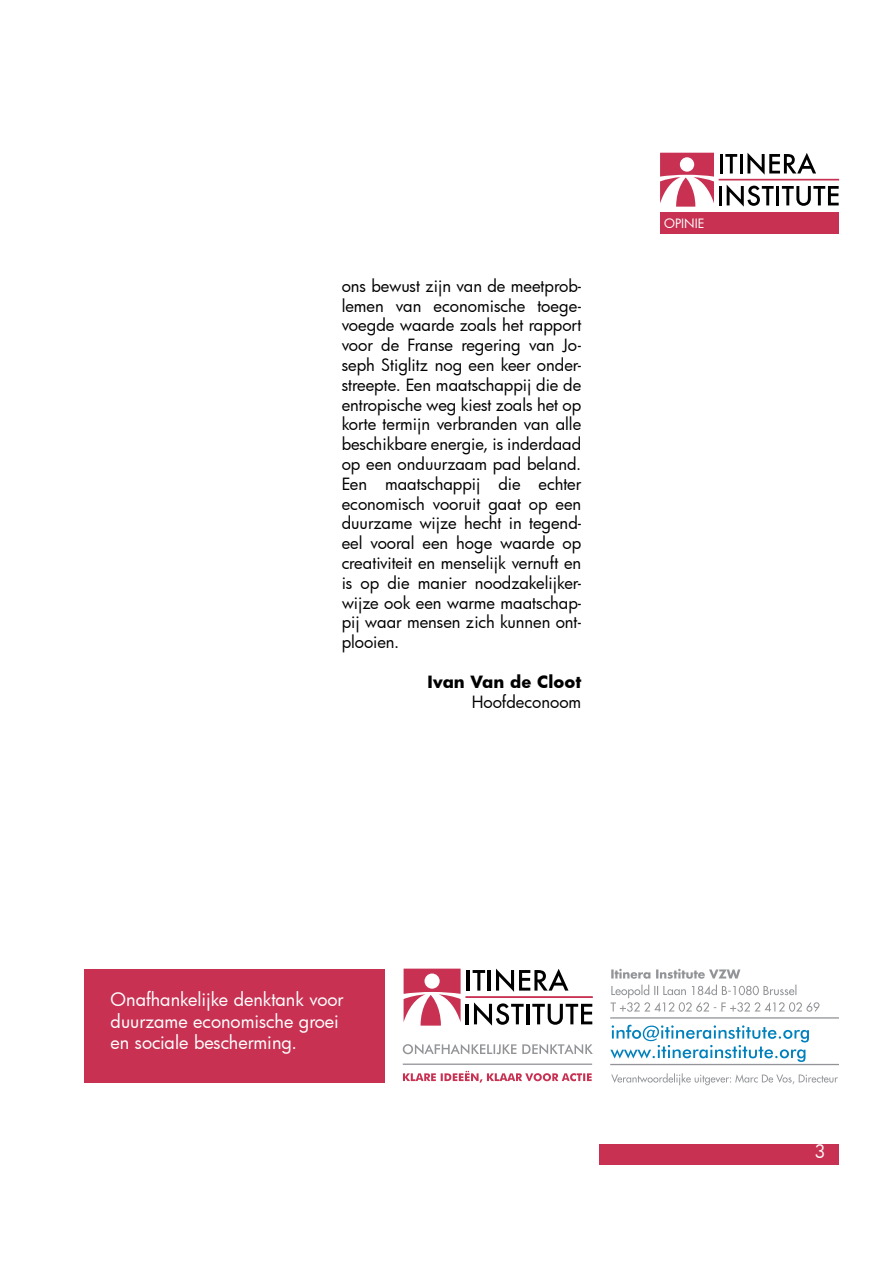
<style>
.page{position:relative;width:893px;height:1263px;background:#fff}
.page>*{position:absolute;margin:0;border:0;box-sizing:border-box;transform-origin:0 0}
.t1{font:18px/21.6px "Futura";color:#fff}
.t2{font:16.5px/19.8px "Futura";color:#000;text-align:justify}
.t3{font:700 16.5px "Futura";color:#000}
.t4{font:12.6px "Futura";color:#fff}
</style>
<div class="page">
<svg style="left:660px;top:153px;width:54px;height:54px"></svg>
<hr style="left:720px;top:154px;width:3px;height:19px;background:#000">
<svg style="left:725px;top:154px;width:12px;height:19px"></svg>
<hr style="left:740px;top:154px;width:3px;height:19px;background:#000">
<svg style="left:747px;top:153px;width:69px;height:22px"></svg>
<hr style="left:719px;top:186px;width:3px;height:19px;background:#000">
<svg style="left:727px;top:185px;width:47px;height:22px"></svg>
<hr style="left:776px;top:186px;width:3px;height:19px;background:#000">
<svg style="left:782px;top:186px;width:57px;height:20px"></svg>
<hr style="left:719px;top:179px;width:120px;height:1px;background:#c83152">
<div style="left:660px;top:212px;width:179px;height:22px;background:#c83152"></div>
<div style="left:599px;top:1144px;width:240px;height:21px;background:#c83152"></div>
<div style="left:84px;top:969px;width:300px;height:113px;background:#c83152"></div>
<hr style="left:610px;top:1064px;width:229px;height:1px;background:#929497">
<hr style="left:610px;top:1017px;width:229px;height:1px;background:#929497">
<svg style="left:611px;top:1073px;width:227px;height:12px"></svg>
<svg style="left:610px;top:1025px;width:199px;height:37px"></svg>
<svg style="left:610px;top:969px;width:209px;height:43px"></svg>
<svg style="left:404px;top:969px;width:57px;height:56px"></svg>
<hr style="left:467px;top:970px;width:3px;height:20px;background:#000">
<svg style="left:473px;top:970px;width:12px;height:20px"></svg>
<hr style="left:488px;top:970px;width:3px;height:20px;background:#000">
<svg style="left:496px;top:969px;width:72px;height:23px"></svg>
<hr style="left:466px;top:1004px;width:3px;height:20px;background:#000">
<svg style="left:474px;top:1002px;width:50px;height:23px"></svg>
<hr style="left:526px;top:1004px;width:3px;height:20px;background:#000">
<svg style="left:532px;top:1004px;width:60px;height:21px"></svg>
<div style="left:466px;top:996px;width:127px;height:2px;background:#c83152;border:1px solid #c83152"></div>
<hr style="left:403px;top:1063px;width:189px;height:2px;background:#929497">
<svg style="left:403px;top:1044px;width:190px;height:10px"></svg>
<svg style="left:403px;top:1071px;width:189px;height:11px"></svg>
<p class="t2" style="left:342px;top:277px;width:241px">ons bewust zijn van de meetprob&shy;lemen van economische toege&shy;voegde waarde zoals het rapport voor de Franse regering van Jo&shy;seph Stiglitz nog een keer onder&shy;streepte. Een maatschappij die de entropische weg kiest zoals het op korte termijn verbranden van alle beschikbare energie, is inderdaad op een onduurzaam pad beland.<br>Een maatschappij die echter economisch vooruit gaat op een duurzame wijze hecht in tegend&shy;eel vooral een hoge waarde op creativiteit en menselijk vernuft en is op die manier noodzakelijker&shy;wijze ook een warme maatschap&shy;pij waar mensen zich kunnen ont&shy;plooien.</p>
<p class="t3" style="left:428px;top:674px;width:155px">Ivan Van de Cloot</p>
<p class="t2" style="left:472px;top:693px;width:111px">Hoofdeconoom</p>
<p class="t4" style="left:664px;top:217px;width:42px">OPINIE</p>
<p class="t1" style="left:111px;top:990px;width:234px">Onafhankelijke denktank voor duurzame economische groei en sociale bescherming.</p>
<p class="t1" style="left:814px;top:1141px;width:13px">3</p>
</div>
